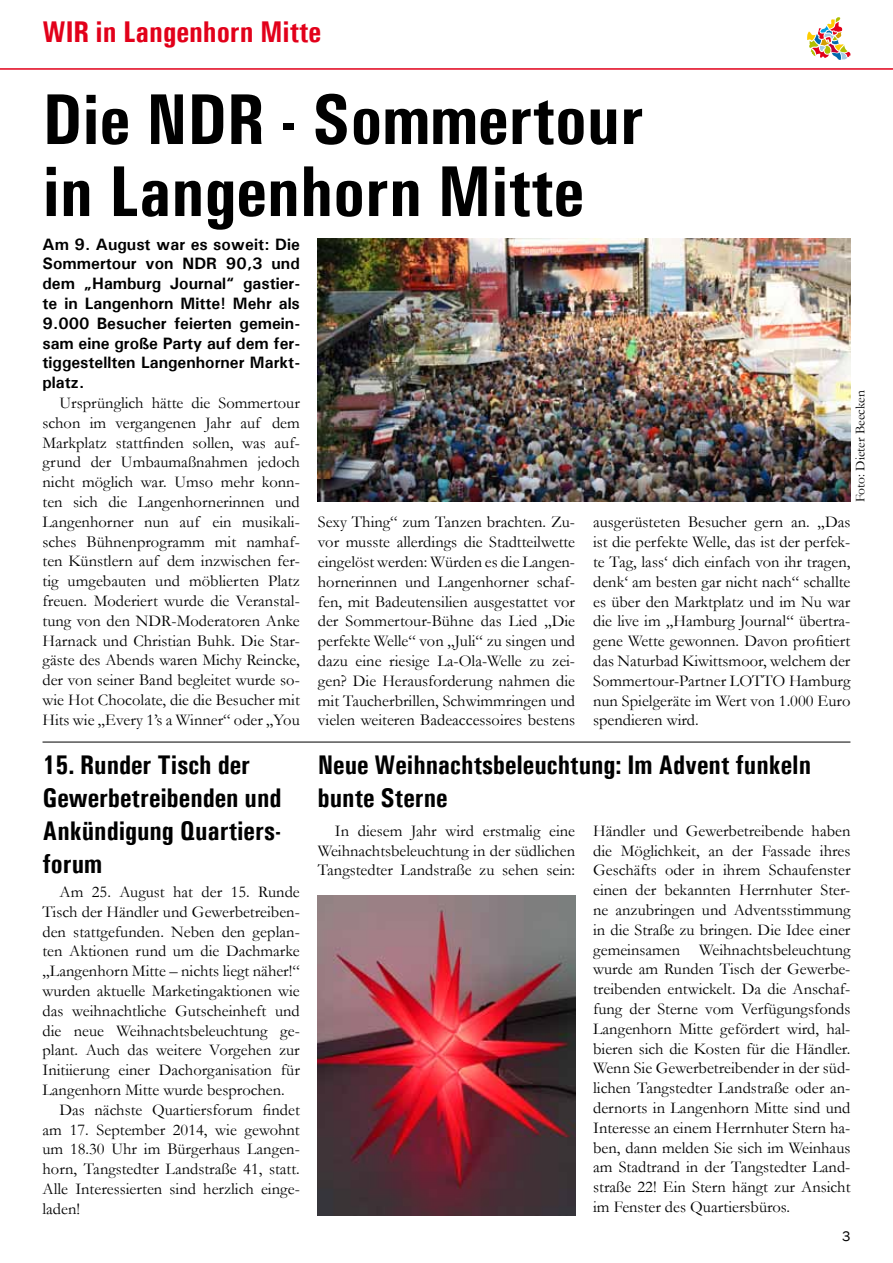
<style>
.page{position:relative;width:893px;height:1263px;background:#fff}
.page>*{position:absolute;margin:0;border:0;box-sizing:border-box;transform-origin:0 0}
.t1{font:700 condensed 72px/72px "Univers";color:#000}
.t2{font:700 condensed 30px "Univers";color:#e2001a}
.t3{font:700 condensed 27px/33px "Univers";color:#000}
.t4{font:16.5px/19.8px "Garamond";color:#000;text-align:justify}
.t5{font:700 16.5px/19.8px "Univers";color:#000;text-align:justify}
.t6{font:14.25px "Franklin Gothic";color:#000}
.t7{font:13.5px "Garamond";color:#000}
</style>
<div class="page">
<hr style="left:0;top:68px;width:893px;height:2px;background:#e2001a">
<svg style="left:807px;top:17px;width:43px;height:43px"></svg>
<img style="left:318px;top:895px;width:257px;height:320px">
<hr style="left:43px;top:742px;width:807px;height:1px;background:#000">
<img style="left:318px;top:238px;width:532px;height:264px">
<h2 class="t2" style="left:43px;top:14px;width:280px">WIR in Langenhorn Mitte</h2>
<h1 class="t1" style="left:43px;top:83px;width:603px">Die NDR - Sommertour in Langenhorn Mitte</h1>
<p class="t5" style="left:43px;top:234px;width:259px">Am 9. August war es soweit: Die Sommertour von NDR 90,3 und dem „Hamburg Journal“ gastier&shy;te in Langenhorn Mitte! Mehr als 9.000 Besucher feierten gemein&shy;sam eine große Party auf dem fer&shy;tiggestellten Langenhorner Markt&shy;platz.</p>
<p class="t4" style="left:43px;top:392px;width:259px;text-indent:17px">Ursprünglich hätte die Sommertour schon im vergangenen Jahr auf dem Markplatz stattfinden sollen, was auf&shy;grund der Umbaumaßnahmen jedoch nicht möglich war. Umso mehr konn&shy;ten sich die Langenhornerinnen und Langenhorner nun auf ein musikali&shy;sches Bühnenprogramm mit namhaf&shy;ten Künstlern auf dem inzwischen fer&shy;tig umgebauten und möblierten Platz freuen. Moderiert wurde die Veranstal&shy;tung von den NDR-Moderatoren Anke Harnack und Christian Buhk. Die Star&shy;gäste des Abends waren Michy Reincke, der von seiner Band begleitet wurde so&shy;wie Hot Chocolate, die die Besucher mit Hits wie „Every 1’s a Winner“ oder „You</p>
<p class="t7" style="left:851px;top:502px;width:113px;rotate:-90deg">Foto: Dieter Beecken</p>
<p class="t4" style="left:318px;top:512px;width:259px">Sexy Thing“ zum Tanzen brachten. Zu&shy;vor musste allerdings die Stadtteilwette eingelöst werden: Würden es die Langen&shy;hornerinnen und Langenhorner schaf&shy;fen, mit Badeutensilien ausgestattet vor der Sommertour-Bühne das Lied „Die perfekte Welle“ von „Juli“ zu singen und dazu eine riesige La-Ola-Welle zu zei&shy;gen? Die Herausforderung nahmen die mit Taucherbrillen, Schwimmringen und vielen weiteren Badeaccessoires bestens</p>
<p class="t4" style="left:593px;top:512px;width:259px">ausgerüsteten Besucher gern an. „Das ist die perfekte Welle, das ist der perfek&shy;te Tag, lass‘ dich einfach von ihr tragen, denk‘ am besten gar nicht nach“ schallte es über den Marktplatz und im Nu war die live im „Hamburg Journal“ übertra&shy;gene Wette gewonnen. Davon profitiert das Naturbad Kiwittsmoor, welchem der Sommertour-Partner LOTTO Hamburg nun Spielgeräte im Wert von 1.000 Euro spendieren wird.</p>
<h3 class="t3" style="left:43px;top:748px;width:240px">15. Runder Tisch der<br>Gewerbetreibenden und<br>Ankündigung Quartiers&shy;forum</h3>
<p class="t4" style="left:60px;top:881px;width:242px">Am 25. August hat der 15. Runde</p>
<p class="t4" style="left:43px;top:901px;width:259px">Tisch der Händler und Gewerbetreiben-</p>
<p class="t4" style="left:43px;top:921px;width:259px">den stattgefunden. Neben den geplan-</p>
<p class="t4" style="left:43px;top:941px;width:259px">ten Aktionen rund um die Dachmarke</p>
<p class="t4" style="left:43px;top:961px;width:259px">„Langenhorn Mitte – nichts liegt näher!“</p>
<p class="t4" style="left:43px;top:980px;width:259px">wurden aktuelle Marketingaktionen wie</p>
<p class="t4" style="left:43px;top:1000px;width:259px">das weihnachtliche Gutscheinheft und</p>
<p class="t4" style="left:43px;top:1020px;width:259px">die neue Weihnachtsbeleuchtung ge-</p>
<p class="t4" style="left:43px;top:1040px;width:259px">plant. Auch das weitere Vorgehen zur</p>
<p class="t4" style="left:43px;top:1060px;width:259px">Initiierung einer Dachorganisation für</p>
<p class="t4" style="left:43px;top:1079px;width:244px">Langenhorn Mitte wurde besprochen.</p>
<p class="t4" style="left:60px;top:1099px;width:242px">Das nächste Quartiersforum findet</p>
<p class="t4" style="left:43px;top:1119px;width:259px">am 17. September 2014, wie gewohnt</p>
<p class="t4" style="left:43px;top:1139px;width:259px">um 18.30 Uhr im Bürgerhaus Langen-</p>
<p class="t4" style="left:43px;top:1159px;width:259px">horn, Tangstedter Landstraße 41, statt.</p>
<p class="t4" style="left:43px;top:1178px;width:259px">Alle Interessierten sind herzlich einge-</p>
<p class="t4" style="left:43px;top:1198px;width:39px">laden!</p>
<h3 class="t3" style="left:318px;top:748px;width:495px">Neue Weihnachtsbeleuchtung: Im Advent funkeln bunte Sterne</h3>
<p class="t4" style="left:318px;top:820px;width:259px;text-indent:17px">In diesem Jahr wird erstmalig eine Weihnachtsbeleuchtung in der südlichen Tangstedter Landstraße zu sehen sein:</p>
<p class="t4" style="left:593px;top:820px;width:259px">Händler und Gewerbetreibende haben die Möglichkeit, an der Fassade ihres Geschäfts oder in ihrem Schaufenster einen der bekannten Herrnhuter Ster&shy;ne anzubringen und Adventsstimmung in die Straße zu bringen. Die Idee einer gemeinsamen Weihnachtsbeleuchtung wurde am Runden Tisch der Gewerbe&shy;treibenden entwickelt. Da die Anschaf&shy;fung der Sterne vom Verfügungsfonds Langenhorn Mitte gefördert wird, hal&shy;bieren sich die Kosten für die Händler.<br>Wenn Sie Gewerbetreibender in der süd&shy;lichen Tangstedter Landstraße oder an&shy;dernorts in Langenhorn Mitte sind und Interesse an einem Herrnhuter Stern ha&shy;ben, dann melden Sie sich im Weinhaus am Stadtrand in der Tangstedter Land&shy;straße 22! Ein Stern hängt zur Ansicht im Fenster des Quartiersbüros.</p>
<p class="t6" style="left:842px;top:1227px;width:10px">3</p>
</div>
